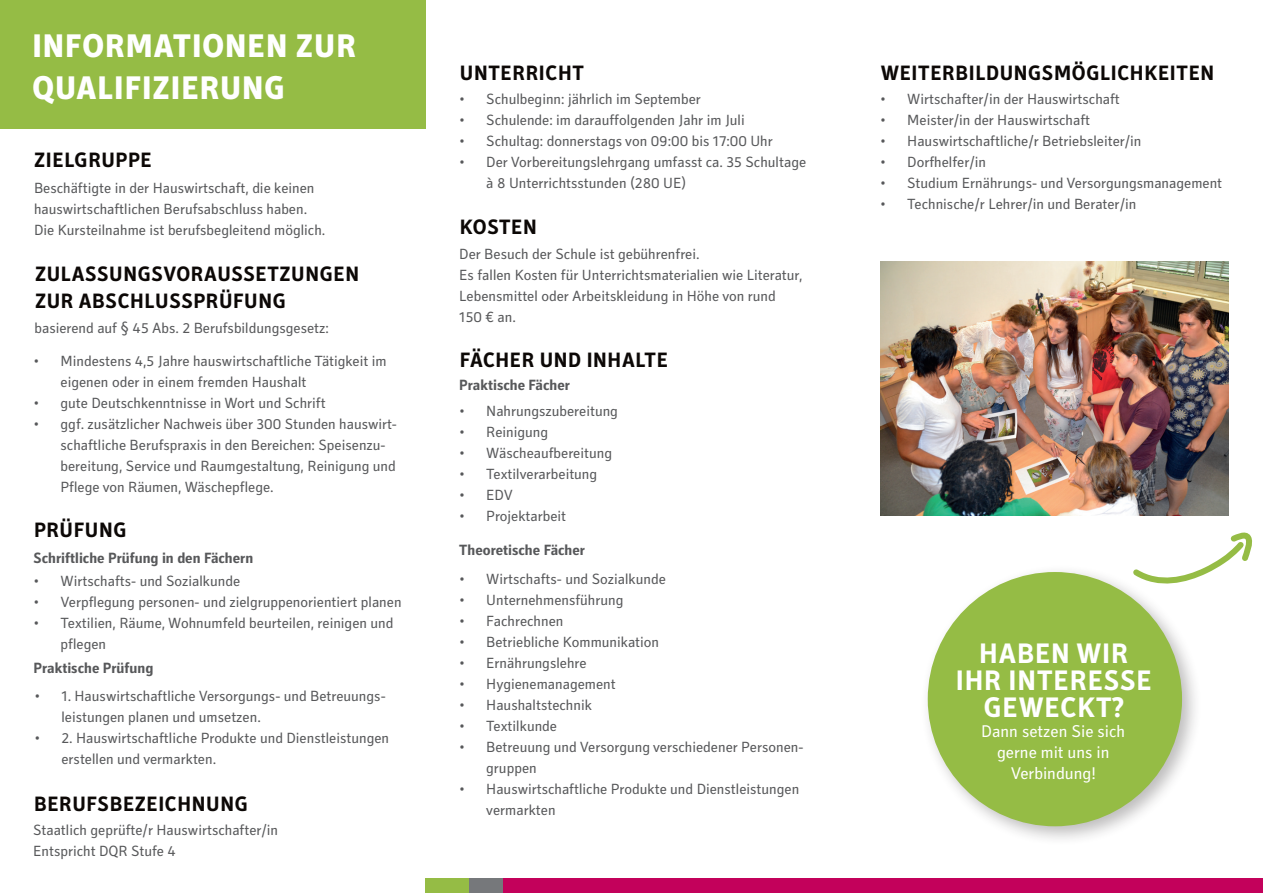
<style>
.page{position:relative;width:1263px;height:893px;background:#fff}
.page>*{position:absolute;margin:0;border:0;box-sizing:border-box;transform-origin:0 0}
.t1{font:800 33px/42px "Secca";letter-spacing:.03em;color:#fff}
.t2{font:700 28.5px/27px "Secca";letter-spacing:.03em;color:#fff;text-align:center}
.t3{font:700 21px/27px "Secca";letter-spacing:.03em;color:#0c0806}
.t4{font:17.25px/20.7px "Secca";color:#fff;text-align:center}
.t5{font:15px/21px "Secca";color:#57585a}
.t6{font:700 15px "Secca";color:#57585a}
</style>
<div class="page">
<div style="left:0;top:0;width:425px;height:128px;background:#95bc45"></div>
<div style="left:469px;top:878px;width:36px;height:15px;background:#76787b"></div>
<div style="left:503px;top:878px;width:760px;height:15px;background:#c3015b"></div>
<div style="left:425px;top:878px;width:44px;height:15px;background:#95bc45"></div>
<div style="left:919px;top:564px;width:283px;height:283px;background:#231f20;opacity:.3"></div>
<div style="left:928px;top:572px;width:254px;height:254px;background:#95bc45;border-radius:50%"></div>
<svg style="left:1128px;top:533px;width:124px;height:53px"></svg>
<img style="left:880px;top:261px;width:349px;height:254px">
<h1 class="t1" style="left:32px;top:26px;width:325px">INFORMATIONEN ZUR<br>QUALIFIZIERUNG</h1>
<h3 class="t3" style="left:34px;top:147px;width:119px">ZIELGRUPPE</h3>
<p class="t5" style="left:34px;top:178px;width:293px">Beschäftigte in der Hauswirtschaft, die keinen hauswirtschaftlichen Berufsabschluss haben.<br>Die Kursteilnahme ist berufsbegleitend möglich.</p>
<h3 class="t3" style="left:35px;top:261px;width:326px">ZULASSUNGSVORAUSSETZUNGEN<br>ZUR ABSCHLUSSPRÜFUNG</h3>
<p class="t5" style="left:34px;top:318px;width:296px">basierend auf § 45 Abs. 2 Berufsbildungsgesetz:</p>
<p class="t5" style="left:61px;top:351px;width:328px;text-indent:-27px">• Mindestens 4,5 Jahre hauswirtschaftliche Tätigkeit im eigenen oder in einem fremden Haushalt</p>
<p class="t5" style="left:34px;top:393px;width:294px">• gute Deutschkenntnisse in Wort und Schrift</p>
<p class="t5" style="left:61px;top:414px;width:338px;text-indent:-27px">• ggf. zusätzlicher Nachweis über 300 Stunden hauswirt&shy;schaftliche Berufspraxis in den Bereichen: Speisenzu&shy;bereitung, Service und Raumgestaltung, Reinigung und Pflege von Räumen, Wäschepflege.</p>
<h3 class="t3" style="left:34px;top:517px;width:94px">PRÜFUNG</h3>
<p class="t6" style="left:34px;top:549px;width:221px">Schriftliche Prüfung in den Fächern</p>
<p class="t5" style="left:34px;top:571px;width:208px">• Wirtschafts- und Sozialkunde</p>
<p class="t5" style="left:34px;top:592px;width:370px">• Verpflegung personen- und zielgruppenorientiert planen</p>
<p class="t5" style="left:61px;top:613px;width:334px;text-indent:-27px">• Textilien, Räume, Wohnumfeld beurteilen, reinigen und pflegen</p>
<p class="t6" style="left:34px;top:659px;width:121px">Praktische Prüfung</p>
<p class="t5" style="left:61px;top:686px;width:326px;text-indent:-27px">• 1. Hauswirtschaftliche Versorgungs- und Betreuungs&shy;leistungen planen und umsetzen.</p>
<p class="t5" style="left:61px;top:728px;width:329px;text-indent:-27px">• 2. Hauswirtschaftliche Produkte und Dienstleistungen erstellen und vermarkten.</p>
<h3 class="t3" style="left:34px;top:791px;width:215px">BERUFSBEZEICHNUNG</h3>
<p class="t5" style="left:33px;top:819px;width:247px">Staatlich geprüfte/r Hauswirtschafter/in<br>Entspricht DQR Stufe 4</p>
<h3 class="t3" style="left:460px;top:60px;width:126px">UNTERRICHT</h3>
<p class="t5" style="left:459px;top:89px;width:243px">• Schulbeginn: jährlich im September</p>
<p class="t5" style="left:459px;top:110px;width:287px">• Schulende: im darauffolgenden Jahr im Juli</p>
<p class="t5" style="left:459px;top:131px;width:315px">• Schultag: donnerstags von 09:00 bis 17:00 Uhr</p>
<p class="t5" style="left:486px;top:152px;width:321px;text-indent:-27px">• Der Vorbereitungslehrgang umfasst ca. 35 Schultage à 8 Unterrichtsstunden (280 UE)</p>
<h3 class="t3" style="left:460px;top:214px;width:78px">KOSTEN</h3>
<p class="t5" style="left:459px;top:244px;width:345px">Der Besuch der Schule ist gebührenfrei.<br>Es fallen Kosten für Unterrichtsmaterialien wie Literatur, Lebensmittel oder Arbeitskleidung in Höhe von rund<br>150 € an.</p>
<h3 class="t3" style="left:460px;top:347px;width:210px">FÄCHER UND INHALTE</h3>
<p class="t6" style="left:459px;top:376px;width:112px">Praktische Fächer</p>
<p class="t5" style="left:459px;top:401px;width:160px">• Nahrungszubereitung</p>
<p class="t5" style="left:459px;top:422px;width:90px">• Reinigung</p>
<p class="t5" style="left:459px;top:443px;width:154px">• Wäscheaufbereitung</p>
<p class="t5" style="left:459px;top:464px;width:140px">• Textilverarbeitung</p>
<p class="t5" style="left:459px;top:485px;width:55px">• EDV</p>
<p class="t5" style="left:459px;top:506px;width:109px">• Projektarbeit</p>
<p class="t6" style="left:459px;top:541px;width:127px">Theoretische Fächer</p>
<p class="t5" style="left:459px;top:569px;width:208px">• Wirtschafts- und Sozialkunde</p>
<p class="t5" style="left:459px;top:590px;width:166px">• Unternehmensführung</p>
<p class="t5" style="left:459px;top:611px;width:106px">• Fachrechnen</p>
<p class="t5" style="left:459px;top:632px;width:201px">• Betriebliche Kommunikation</p>
<p class="t5" style="left:459px;top:653px;width:129px">• Ernährungslehre</p>
<p class="t5" style="left:459px;top:674px;width:158px">• Hygienemanagement</p>
<p class="t5" style="left:459px;top:695px;width:134px">• Haushaltstechnik</p>
<p class="t5" style="left:459px;top:716px;width:99px">• Textilkunde</p>
<p class="t5" style="left:486px;top:737px;width:319px;text-indent:-27px">• Betreuung und Versorgung verschiedener Personen&shy;gruppen</p>
<p class="t5" style="left:486px;top:779px;width:315px;text-indent:-27px">• Hauswirtschaftliche Produkte und Dienstleistungen vermarkten</p>
<h3 class="t3" style="left:881px;top:60px;width:335px">WEITERBILDUNGSMÖGLICHKEITEN</h3>
<p class="t5" style="left:880px;top:89px;width:241px">• Wirtschafter/in der Hauswirtschaft</p>
<p class="t5" style="left:880px;top:110px;width:211px">• Meister/in der Hauswirtschaft</p>
<p class="t5" style="left:880px;top:131px;width:263px">• Hauswirtschaftliche/r Betriebsleiter/in</p>
<p class="t5" style="left:880px;top:152px;width:107px">• Dorfhelfer/in</p>
<p class="t5" style="left:880px;top:173px;width:343px">• Studium Ernährungs- und Versorgungsmanagement</p>
<p class="t5" style="left:880px;top:194px;width:258px">• Technische/r Lehrer/in und Berater/in</p>
<h2 class="t2" style="left:956px;top:640px;width:197px">HABEN WIR<br>IHR INTERESSE<br>GEWECKT?</h2>
<p class="t4" style="left:981px;top:722px;width:145px">Dann setzen Sie sich gerne mit uns in<br>Verbindung!</p>
</div>
